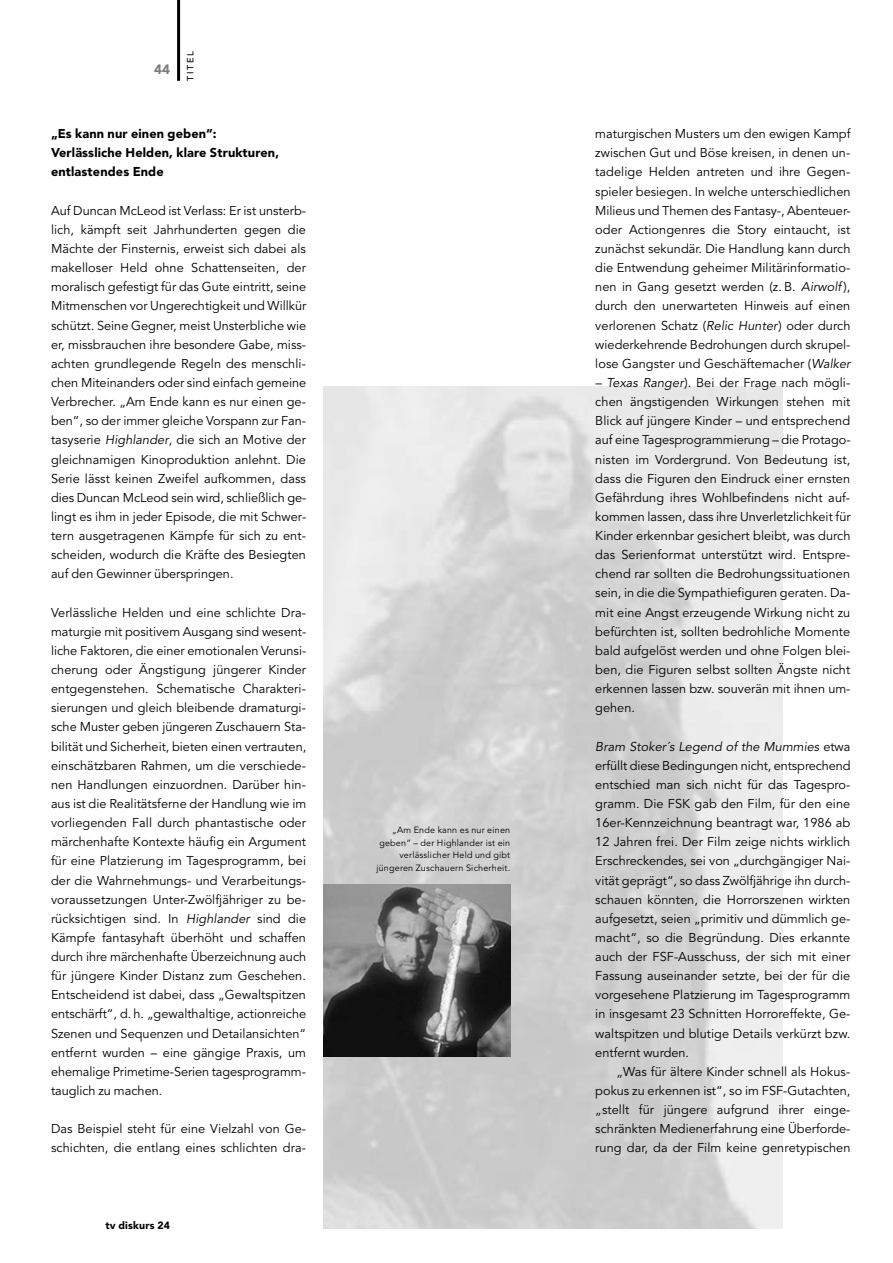
<style>
.page{position:relative;width:893px;height:1263px;background:#fff}
.page>*{position:absolute;margin:0;border:0;box-sizing:border-box;transform-origin:0 0}
.t1{font:900 13.5px "Avenir";color:#7c7c7c}
.t2{font:12.75px/19.2px "Avenir";letter-spacing:.005em;color:#000;text-align:justify}
.t3{font:900 12.75px/19.2px "Avenir";letter-spacing:.01em;color:#000}
.t4{font:900 10.5px "Avenir";letter-spacing:.02em;color:#000}
.t5{font:9px/12.8px "Avenir";letter-spacing:.02em;color:#000;text-align:right}
.t6{font:500 9px "Avenir";letter-spacing:.165em;color:#000}
.s1{font-style:italic}
</style>
<div class="page">
<img style="left:323px;top:387px;width:459px;height:842px">
<hr style="left:177px;top:0;width:3px;height:81px;background:#000">
<img style="left:323px;top:884px;width:187px;height:173px">
<p class="t1" style="left:154px;top:64px;width:17px">44</p>
<p class="t6" style="left:187px;top:81px;width:31px;rotate:-90deg">TITEL</p>
<p class="t3" style="left:51px;top:125px;width:230px">„Es kann nur einen geben“:<br>Verlässliche Helden, klare Strukturen, entlastendes Ende</p>
<p class="t2" style="left:51px;top:202px;width:257px">Auf Duncan McLeod ist Verlass: Er ist unsterb&shy;lich, kämpft seit Jahrhunderten gegen die Mächte der Finsternis, erweist sich dabei als makelloser Held ohne Schattenseiten, der moralisch gefestigt für das Gute eintritt, seine Mitmenschen vor Ungerechtigkeit und Willkür schützt. Seine Gegner, meist Unsterbliche wie er, missbrauchen ihre besondere Gabe, miss&shy;achten grundlegende Regeln des menschli&shy;chen Miteinanders oder sind einfach gemeine Verbrecher. „Am Ende kann es nur einen ge&shy;ben“, so der immer gleiche Vorspann zur Fan&shy;tasyserie <span class="s1">Highlander</span>, die sich an Motive der gleichnamigen Kinoproduktion anlehnt. Die Serie lässt keinen Zweifel aufkommen, dass dies Duncan McLeod sein wird, schließlich ge&shy;lingt es ihm in jeder Episode, die mit Schwer&shy;tern ausgetragenen Kämpfe für sich zu ent&shy;scheiden, wodurch die Kräfte des Besiegten auf den Gewinner überspringen.</p>
<p class="t2" style="left:51px;top:604px;width:257px">Verlässliche Helden und eine schlichte Dra&shy;maturgie mit positivem Ausgang sind wesent&shy;liche Faktoren, die einer emotionalen Verunsi&shy;cherung oder Ängstigung jüngerer Kinder entgegenstehen. Schematische Charakteri&shy;sierungen und gleich bleibende dramaturgi&shy;sche Muster geben jüngeren Zuschauern Sta&shy;bilität und Sicherheit, bieten einen vertrauten, einschätzbaren Rahmen, um die verschiede&shy;nen Handlungen einzuordnen. Darüber hin&shy;aus ist die Realitätsferne der Handlung wie im vorliegenden Fall durch phantastische oder märchenhafte Kontexte häufig ein Argument für eine Platzierung im Tagesprogramm, bei der die Wahrnehmungs- und Verarbeitungs&shy;voraussetzungen Unter-Zwölfjähriger zu be&shy;rücksichtigen sind. In <span class="s1">Highlander</span> sind die Kämpfe fantasyhaft überhöht und schaffen durch ihre märchenhafte Überzeichnung auch für jüngere Kinder Distanz zum Geschehen.<br>Entscheidend ist dabei, dass „Gewaltspitzen entschärft“, d. h. „gewalthaltige, actionreiche Szenen und Sequenzen und Detailansichten“ entfernt wurden – eine gängige Praxis, um ehemalige Primetime-Serien tagesprogramm&shy;tauglich zu machen.</p>
<p class="t2" style="left:51px;top:1120px;width:257px">Das Beispiel steht für eine Vielzahl von Ge&shy;schichten, die entlang eines schlichten dra-</p>
<p class="t4" style="left:105px;top:1221px;width:66px">tv diskurs 24</p>
<p class="t5" style="left:376px;top:824px;width:135px">„Am Ende kann es nur einen geben“ – der Highlander ist ein verlässlicher Held und gibt jüngeren Zuschauern Sicherheit.</p>
<p class="t2" style="left:595px;top:125px;width:257px">maturgischen Musters um den ewigen Kampf zwischen Gut und Böse kreisen, in denen un&shy;tadelige Helden antreten und ihre Gegen&shy;spieler besiegen. In welche unterschiedlichen Milieus und Themen des Fantasy-, Abenteuer&shy;oder Actiongenres die Story eintaucht, ist zunächst sekundär. Die Handlung kann durch die Entwendung geheimer Militärinformatio&shy;nen in Gang gesetzt werden (z. B. <span class="s1">Airwolf</span> ), durch den unerwarteten Hinweis auf einen verlorenen Schatz (<span class="s1">Relic Hunter</span>) oder durch wiederkehrende Bedrohungen durch skrupel&shy;lose Gangster und Geschäftemacher (<span class="s1">Walker</span></p>
<p class="t2" style="left:595px;top:374px;width:257px"><span class="s1">– Texas Ranger</span>). Bei der Frage nach mögli&shy;chen ängstigenden Wirkungen stehen mit Blick auf jüngere Kinder – und entsprechend auf eine Tagesprogrammierung – die Protago&shy;nisten im Vordergrund. Von Bedeutung ist, dass die Figuren den Eindruck einer ernsten Gefährdung ihres Wohlbefindens nicht auf&shy;kommen lassen, dass ihre Unverletzlichkeit für Kinder erkennbar gesichert bleibt, was durch das Serienformat unterstützt wird. Entspre&shy;chend rar sollten die Bedrohungssituationen sein, in die die Sympathiefiguren geraten. Da&shy;mit eine Angst erzeugende Wirkung nicht zu befürchten ist, sollten bedrohliche Momente bald aufgelöst werden und ohne Folgen blei&shy;ben, die Figuren selbst sollten Ängste nicht erkennen lassen bzw. souverän mit ihnen um&shy;gehen.</p>
<p class="t2" style="left:595px;top:738px;width:257px"><span class="s1">Bram Stoker´s Legend of the Mummies</span> etwa erfüllt diese Bedingungen nicht, entsprechend entschied man sich nicht für das Tagespro&shy;gramm. Die FSK gab den Film, für den eine 16er-Kennzeichnung beantragt war, 1986 ab 12 Jahren frei. Der Film zeige nichts wirklich Erschreckendes, sei von „durchgängiger Nai&shy;vität geprägt“, so dass Zwölfjährige ihn durch&shy;schauen könnten, die Horrorszenen wirkten aufgesetzt, seien „primitiv und dümmlich ge&shy;macht“, so die Begründung. Dies erkannte auch der FSF-Ausschuss, der sich mit einer Fassung auseinander setzte, bei der für die vorgesehene Platzierung im Tagesprogramm in insgesamt 23 Schnitten Horroreffekte, Ge&shy;waltspitzen und blutige Details verkürzt bzw. entfernt wurden.</p>
<p class="t2" style="left:595px;top:1063px;width:257px;text-indent:21px">„Was für ältere Kinder schnell als Hokus&shy;pokus zu erkennen ist“, so im FSF-Gutachten, „stellt für jüngere aufgrund ihrer einge&shy;schränkten Medienerfahrung eine Überforde&shy;rung dar, da der Film keine genretypischen</p>
</div>
